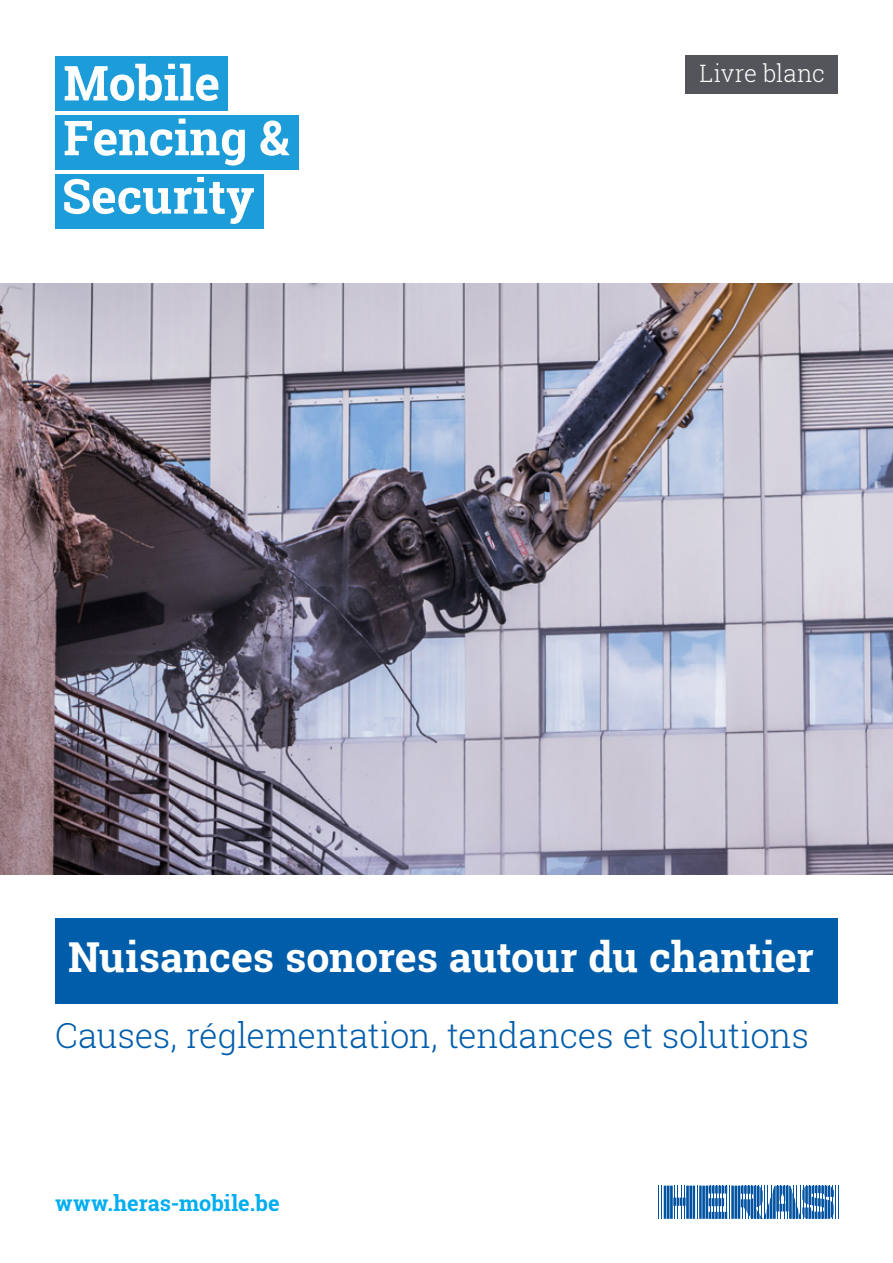
<style>
.page{position:relative;width:893px;height:1263px;background:#fff}
.page>*{position:absolute;margin:0;border:0;box-sizing:border-box;transform-origin:0 0}
.platte_tekst{font:700 41.25px "Roboto Slab";letter-spacing:-.005em;color:#fff}
.platte_tekst-2{font:300 34.5px "Roboto Slab";letter-spacing:-.005em;color:#005daa}
.platte_tekst-3{font:300 24px "Roboto Slab";letter-spacing:-.005em;color:#fff}
.t1{font:700 22.5px "Roboto Slab";color:#009fe3}
.margetekst{font:700 21.75px "Roboto Slab";color:#00aeef}
</style>
<div class="page">
<img style="left:0;top:283px;width:893px;height:592px">
<div style="left:685px;top:55px;width:153px;height:39px;background:#54555a"></div>
<div style="left:55px;top:918px;width:783px;height:85px;background:#005daa"></div>
<hr style="left:658px;top:1185px;width:1px;height:34px;background:#0053a1">
<hr style="left:661px;top:1185px;width:1px;height:34px;background:#0053a1">
<hr style="left:697px;top:1185px;width:1px;height:34px;background:#0053a1">
<hr style="left:835px;top:1185px;width:1px;height:34px;background:#0053a1">
<hr style="left:838px;top:1185px;width:1px;height:34px;background:#0053a1">
<svg style="left:664px;top:1185px;width:31px;height:34px"></svg>
<hr style="left:705px;top:1185px;width:3px;height:34px;background:#0053a1">
<hr style="left:702px;top:1185px;width:3px;height:34px;background:#0053a1">
<hr style="left:699px;top:1185px;width:3px;height:34px;background:#0053a1">
<svg style="left:709px;top:1185px;width:125px;height:34px"></svg>
<div style="left:55px;top:56px;width:173px;height:54px;background:#1c9cd8"></div>
<div style="left:55px;top:115px;width:243px;height:55px;background:#1c9cd8"></div>
<div style="left:55px;top:174px;width:208px;height:55px;background:#1c9cd8"></div>
<svg style="left:65px;top:64px;width:153px;height:37px"></svg>
<svg style="left:65px;top:119px;width:180px;height:47px"></svg>
<svg style="left:260px;top:120px;width:30px;height:36px"></svg>
<svg style="left:64px;top:177px;width:190px;height:47px"></svg>
<p class="platte_tekst-3" style="left:700px;top:57px;width:127px">Livre blanc</p>
<p class="platte_tekst" style="left:68px;top:929px;width:747px">Nuisances sonores autour du chantier</p>
<p class="platte_tekst-2" style="left:55px;top:1011px;width:755px">Causes, réglementation, tendances et solutions</p>
<p class="t1" style="left:214px;top:1187px;width:68px">bile.nl</p>
<p class="margetekst" style="left:55px;top:1188px;width:226px">www.heras-mobile.be</p>
</div>
